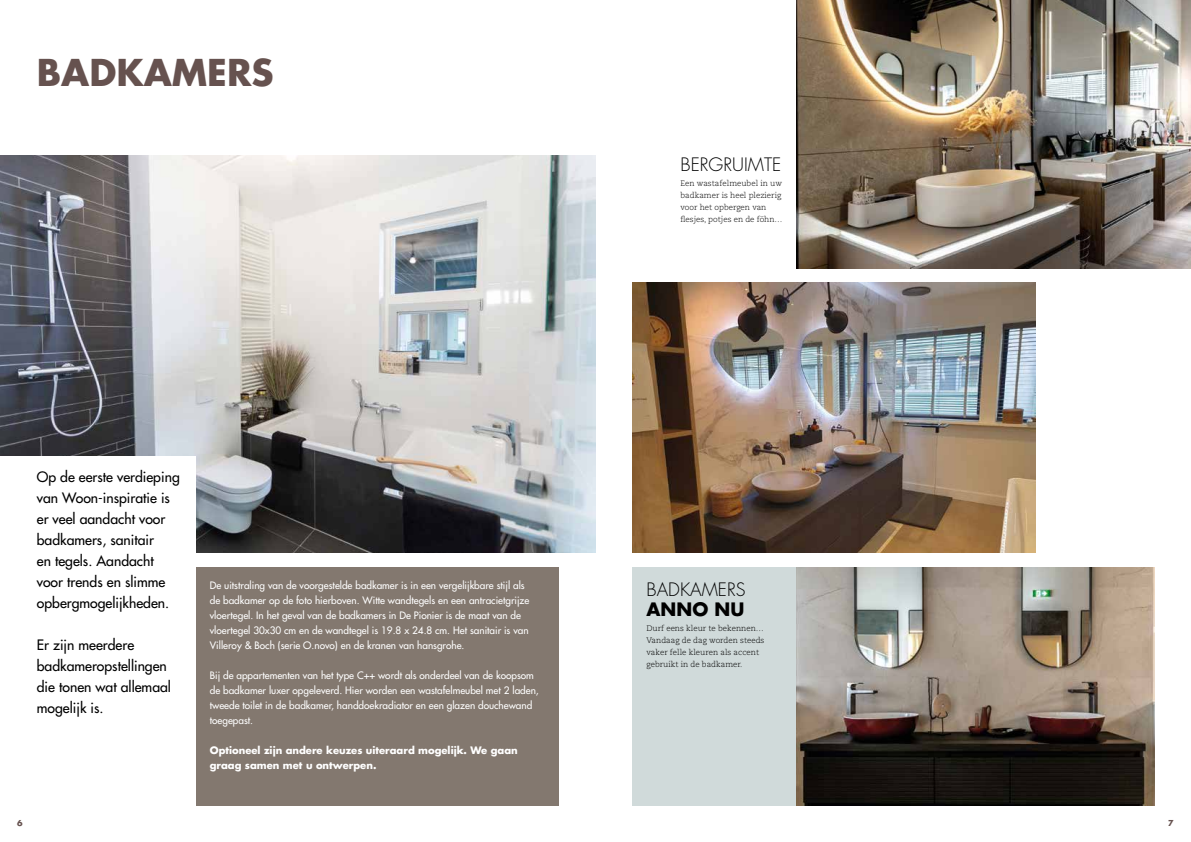
<style>
.page{position:relative;width:1191px;height:842px;background:#fff}
.page>*{position:absolute;margin:0;border:0;box-sizing:border-box;transform-origin:0 0}
.t1{font:700 36px "Futura Std";color:#66524f}
.t2{font:300 18px "Futura Std";color:#000}
.t3{font:700 18px "Futura Std";color:#000}
.t4{font:500 14px/21px "Futura Std";color:#000}
.t5{font:500 10px/15px "Futura Std";color:#fff}
.t6{font:700 10px/15px "Futura Std";color:#fff}
.t7{font:300 8px/12px "Caecilia LT Std";color:#000}
.t8{font:700 8px "Futura Std";color:#66524f}
</style>
<div class="page">
<img style="left:0;top:156px;width:595px;height:397px">
<img style="left:797px;top:0;width:394px;height:268px">
<img style="left:632px;top:283px;width:403px;height:270px">
<div style="left:632px;top:567px;width:193px;height:238px;background:#d0dada"></div>
<img style="left:797px;top:567px;width:357px;height:238px">
<div style="left:196px;top:567px;width:362px;height:238px;background:#83786f"></div>
<div style="left:0;top:456px;width:196px;height:335px;background:#fff"></div>
<h1 class="t1" style="left:37px;top:49px;width:238px">BADKAMERS</h1>
<h3 class="t4" style="left:37px;top:467px;width:144px">Op de eerste verdieping van Woon-inspiratie is er veel aandacht voor badkamers, sanitair<br>en tegels. Aandacht voor trends en slimme opbergmogelijkheden.</h3>
<h3 class="t4" style="left:37px;top:635px;width:136px">Er zijn meerdere badkameropstellingen die tonen wat allemaal mogelijk is.</h3>
<p class="t5" style="left:210px;top:578px;width:321px">De uitstraling van de voorgestelde badkamer is in een vergelijkbare stijl als de badkamer op de foto hierboven. Witte wandtegels en een antracietgrijze vloertegel. In het geval van de badkamers in De Pionier is de maat van de vloertegel 30x30 cm en de wandtegel is 19.8 x 24.8 cm. Het sanitair is van Villeroy &amp; Boch (serie O.novo) en de kranen van hansgrohe.</p>
<p class="t5" style="left:210px;top:668px;width:330px">Bij de appartementen van het type C++ wordt als onderdeel van de koopsom de badkamer luxer opgeleverd. Hier worden een wastafelmeubel met 2 laden, tweede toilet in de badkamer, handdoekradiator en een glazen douchewand toegepast.</p>
<p class="t6" style="left:210px;top:743px;width:309px">Optioneel zijn andere keuzes uiteraard mogelijk. We gaan graag samen met u ontwerpen.</p>
<h2 class="t2" style="left:680px;top:153px;width:102px">BERGRUIMTE</h2>
<p class="t7" style="left:680px;top:177px;width:104px">Een wastafelmeubel in uw badkamer is heel plezierig voor het opbergen van flesjes, potjes en de föhn…</p>
<h2 class="t2" style="left:646px;top:578px;width:101px">BADKAMERS</h2>
<h2 class="t3" style="left:646px;top:597px;width:99px">ANNO NU</h2>
<p class="t7" style="left:646px;top:622px;width:119px">Durf eens kleur te bekennen…<br>Vandaag de dag worden steeds vaker felle kleuren als accent gebruikt in de badkamer.</p>
<p class="t8" style="left:17px;top:817px;width:7px">6</p>
<p class="t8" style="left:1168px;top:817px;width:7px">7</p>
</div>
